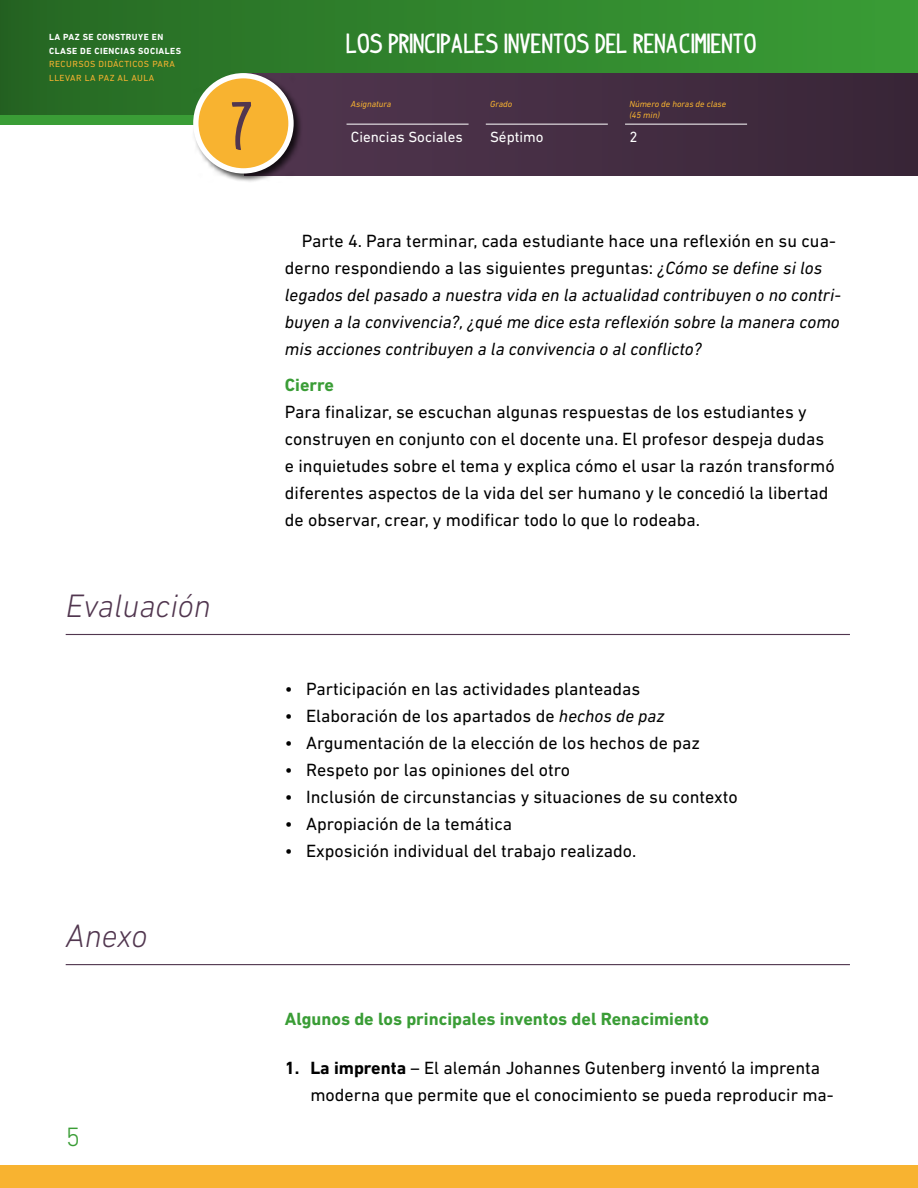
<style>
.page{position:relative;width:918px;height:1188px;background:#fff}
.page>*{position:absolute;margin:0;border:0;box-sizing:border-box;transform-origin:0 0}
.t1{font:700 51.9px "indypimp";color:#51364f}
.t0{font:italic 300 33px "DIN Next LT Pro";color:#51364f}
.t2{font:300 27px "DIN Next LT Pro";color:#3a9d36}
.t3{font:700 21.3px "indypimp";color:#fff}
.P1{font:18px/27px "DIN Next LT Pro";color:#000}
.P2{font:italic 18px/27px "DIN Next LT Pro";color:#000}
.t2-2{font:700 18px "DIN Next LT Pro";color:#3a9d36}
.t4{font:15px "DIN Next LT Pro";color:#fff}
.t5{font:italic 9px/10.8px "DIN Next LT Pro";color:#f8b330}
.t6{font:700 9px/13.5px "DIN Next LT Pro";letter-spacing:.05em;color:#fff}
.t7{font:9px/13.5px "DIN Next LT Pro";letter-spacing:.05em;color:#f8b330}
.s1{font-style:normal}
.s2{font-style:italic}
.s3{font-weight:700}
</style>
<div class="page">
<div style="left:0;top:0;width:918px;height:115px;background:linear-gradient(to right,#266823,#3a9f36)"></div>
<div style="left:0;top:1165px;width:918px;height:23px;background:#f8b330"></div>
<div style="left:243px;top:73px;width:675px;height:102px;background:#442d42"></div>
<hr style="left:347px;top:124px;width:122px;height:1px;background:#fff">
<hr style="left:486px;top:124px;width:122px;height:1px;background:#fff">
<hr style="left:625px;top:124px;width:122px;height:1px;background:#fff">
<div style="left:192px;top:71px;width:111px;height:112px;background:#000;opacity:.75"></div>
<div style="left:196px;top:76px;width:95px;height:95px;background:#f8b330;border-radius:50%"></div>
<div style="left:193px;top:73px;width:101px;height:101px;border:5px solid #fff;border-radius:50%"></div>
<hr style="left:66px;top:634px;width:784px;height:1px;background:#51364f">
<hr style="left:66px;top:964px;width:784px;height:1px;background:#51364f">
<p class="t6" style="left:49px;top:31px;width:134px">LA PAZ SE CONSTRUYE EN<br>CLASE DE CIENCIAS SOCIALES</p>
<p class="t7" style="left:49px;top:58px;width:127px">RECURSOS DIDÁCTICOS PARA<br>LLEVAR LA PAZ AL AULA</p>
<h1 class="t1" style="left:232px;top:102px;width:25px">7</h1>
<p class="t0" style="left:66px;top:587px;width:147px">Evaluación</p>
<p class="t0" style="left:66px;top:917px;width:83px">Anexo</p>
<h3 class="t2" style="left:66px;top:1121px;width:16px">5</h3>
<p class="t3" style="left:347px;top:33px;width:411px">LOS PRINCIPALES INVENTOS DEL RENACIMIENTO</p>
<p class="t5" style="left:351px;top:99px;width:42px">Asignatura</p>
<p class="t4" style="left:351px;top:128px;width:113px">Ciencias Sociales</p>
<p class="t5" style="left:490px;top:99px;width:24px">Grado</p>
<p class="t4" style="left:490px;top:128px;width:55px">Séptimo</p>
<p class="t5" style="left:629px;top:99px;width:98px">Número de horas de clase (45 min)</p>
<p class="t4" style="left:629px;top:128px;width:10px">2</p>
<p class="P2" style="left:285px;top:228px;width:557px;text-indent:17px"><span class="s1">Parte 4. Para terminar, cada estudiante hace una reflexión en su cua&shy;derno respondiendo a las siguientes preguntas:</span> ¿Cómo se define si los legados del pasado a nuestra vida en la actualidad contribuyen o no contri&shy;buyen a la convivencia?, ¿qué me dice esta reflexión sobre la manera como mis acciones contribuyen a la convivencia o al conflicto?</p>
<p class="t2-2" style="left:285px;top:374px;width:51px">Cierre</p>
<p class="P1" style="left:285px;top:398px;width:551px">Para finalizar, se escuchan algunas respuestas de los estudiantes y construyen en conjunto con el docente una. El profesor despeja dudas e inquietudes sobre el tema y explica cómo el usar la razón transformó diferentes aspectos de la vida del ser humano y le concedió la libertad de observar, crear, y modificar todo lo que lo rodeaba.</p>
<p class="P1" style="left:285px;top:676px;width:357px">• Participación en las actividades planteadas</p>
<p class="P1" style="left:285px;top:703px;width:381px">• Elaboración de los apartados de <span class="s2">hechos de paz</span></p>
<p class="P1" style="left:285px;top:730px;width:417px">• Argumentación de la elección de los hechos de paz</p>
<p class="P1" style="left:285px;top:757px;width:287px">• Respeto por las opiniones del otro</p>
<p class="P1" style="left:285px;top:784px;width:455px">• Inclusión de circunstancias y situaciones de su contexto</p>
<p class="P1" style="left:285px;top:811px;width:229px">• Apropiación de la temática</p>
<p class="P1" style="left:285px;top:838px;width:353px">• Exposición individual del trabajo realizado.</p>
<p class="t2-2" style="left:285px;top:1009px;width:426px">Algunos de los principales inventos del Renacimiento</p>
<p class="P1" style="left:310px;top:1054px;width:525px;text-indent:-26px"><span class="s3">1. La imprenta</span> – El alemán Johannes Gutenberg inventó la imprenta moderna que permite que el conocimiento se pueda reproducir ma-</p>
</div>
